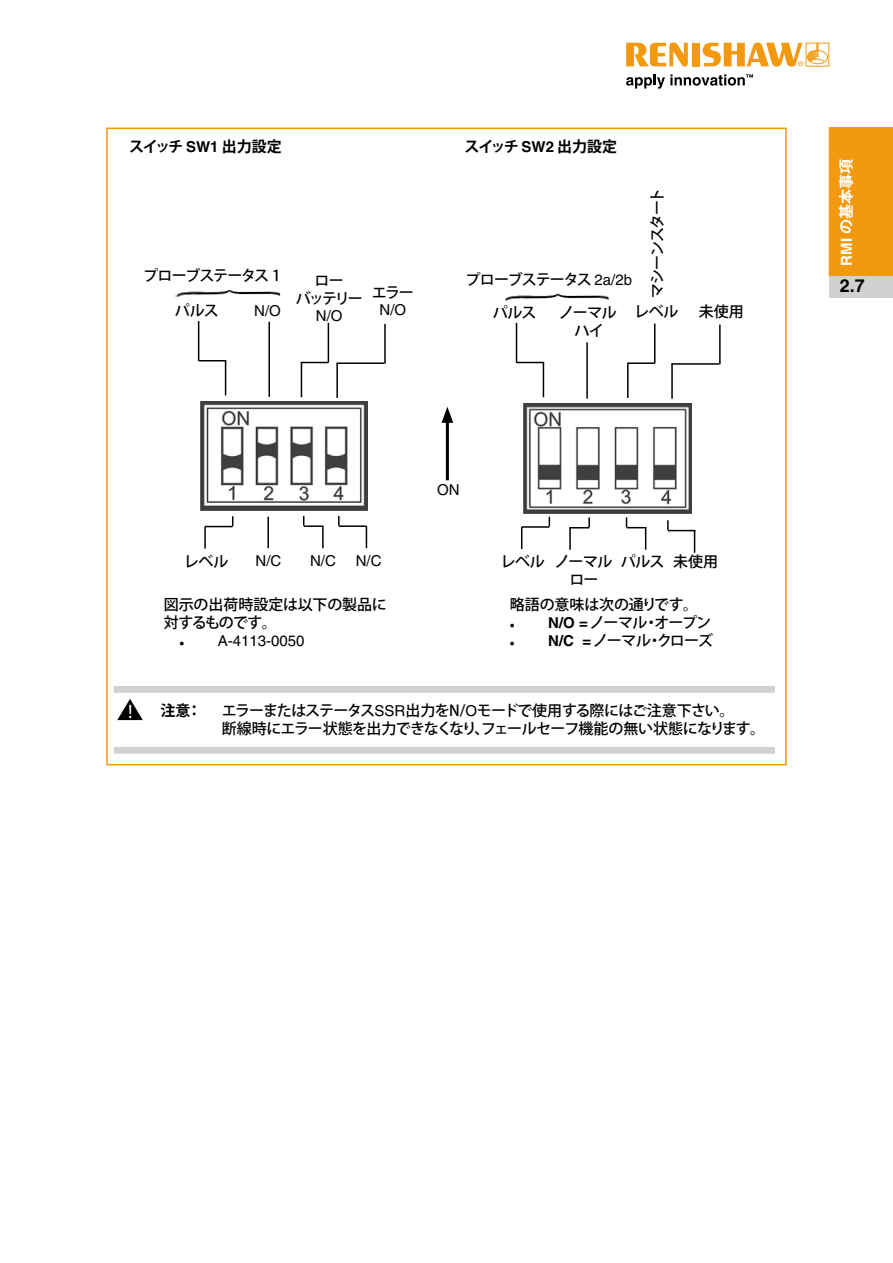
<style>
.page{position:relative;width:893px;height:1263px;background:#fff}
.page>*{position:absolute;margin:0;border:0;box-sizing:border-box;transform-origin:0 0}
.t1{font:19.5px "Myriad Pro";color:#fff}
.t2{font:700 18px "Helvetica";color:#000}
.t3{font:500 15px/18px "Koz Go Std";letter-spacing:-.05em;color:#000;text-align:center}
.t4{font:500 15px/18px "Koz Go Std";letter-spacing:-.01em;color:#000}
.t5{font:15px "Helvetica";color:#000}
.t6{font:500 15px "Koz Go Std";letter-spacing:-.075em;color:#000}
.t7{font:700 15px "Koz Go Std";letter-spacing:-.04em;color:#000}
.t8{font:500 15px/17.7px "Koz Go Std";letter-spacing:-.02em;color:#000}
.t9{font:500 15px "Koz Go Std";letter-spacing:-.07em;color:#000}
.t10{font:700 15px "Koz Go Std";color:#fff}
.t11{font:500 15px "Koz Go Std";letter-spacing:-.08em;color:#000}
.t12{font:700 15px "Koz Go Std";color:#000}
.s1{font-family:"Helvetica"}
.s2{font-family:"Helvetica";font-weight:400}
.s3{font-family:"Koz Go Std";font-weight:500}
.s4{font-family:"Helvetica";font-weight:700}
</style>
<div class="page">
<svg style="left:626px;top:43px;width:62px;height:24px"></svg>
<div style="left:692px;top:43px;width:8px;height:23px;background:#f39910"></div>
<div style="left:807px;top:50px;width:21px;height:14px;border:1px solid #f39910;border-radius:50%"></div>
<svg style="left:703px;top:43px;width:122px;height:24px"></svg>
<svg style="left:626px;top:74px;width:127px;height:15px"></svg>
<div style="left:829px;top:128px;width:64px;height:148px;background:#f39910"></div>
<div style="left:829px;top:276px;width:64px;height:22px;background:#d0d1d2"></div>
<hr style="left:516px;top:323px;width:1px;height:39px;background:#000">
<svg style="left:516px;top:362px;width:27px;height:1px"></svg>
<hr style="left:543px;top:362px;width:1px;height:35px;background:#000">
<hr style="left:586px;top:342px;width:2px;height:57px;background:#000">
<img style="left:504px;top:293px;width:105px;height:8px">
<hr style="left:654px;top:324px;width:1px;height:39px;background:#000">
<hr style="left:627px;top:362px;width:28px;height:2px;background:#000">
<hr style="left:627px;top:363px;width:2px;height:35px;background:#000">
<hr style="left:719px;top:325px;width:2px;height:39px;background:#000">
<hr style="left:671px;top:363px;width:48px;height:2px;background:#000">
<hr style="left:671px;top:364px;width:2px;height:35px;background:#000">
<svg style="left:521px;top:527px;width:1px;height:22px"></svg>
<hr style="left:522px;top:526px;width:27px;height:2px;background:#000">
<hr style="left:569px;top:528px;width:2px;height:22px;background:#000">
<svg style="left:569px;top:517px;width:21px;height:11px"></svg>
<hr style="left:198px;top:321px;width:1px;height:40px;background:#000">
<svg style="left:199px;top:360px;width:27px;height:1px"></svg>
<hr style="left:225px;top:361px;width:1px;height:34px;background:#000">
<hr style="left:268px;top:322px;width:2px;height:75px;background:#000">
<img style="left:175px;top:290px;width:105px;height:7px">
<hr style="left:328px;top:323px;width:1px;height:39px;background:#000">
<svg style="left:302px;top:362px;width:26px;height:1px"></svg>
<hr style="left:301px;top:362px;width:1px;height:35px;background:#000">
<hr style="left:384px;top:324px;width:2px;height:40px;background:#000">
<hr style="left:336px;top:362px;width:48px;height:2px;background:#000">
<hr style="left:336px;top:363px;width:2px;height:35px;background:#000">
<hr style="left:204px;top:527px;width:2px;height:22px;background:#000">
<svg style="left:205px;top:516px;width:28px;height:11px"></svg>
<hr style="left:446px;top:417px;width:3px;height:63px;background:#000">
<svg style="left:441px;top:407px;width:12px;height:16px"></svg>
<div style="left:114px;top:686px;width:661px;height:7px;background:#d0d1d2"></div>
<div style="left:114px;top:747px;width:661px;height:7px;background:#d0d1d2"></div>
<svg style="left:117px;top:699px;width:26px;height:21px"></svg>
<img style="left:201px;top:401px;width:166px;height:109px">
<hr style="left:267px;top:517px;width:2px;height:31px;background:#000">
<svg style="left:366px;top:526px;width:1px;height:22px"></svg>
<hr style="left:339px;top:525px;width:27px;height:2px;background:#000">
<svg style="left:338px;top:516px;width:2px;height:10px"></svg>
<hr style="left:322px;top:526px;width:2px;height:22px;background:#000">
<hr style="left:304px;top:525px;width:20px;height:2px;background:#000">
<img style="left:523px;top:404px;width:169px;height:110px">
<svg style="left:626px;top:517px;width:20px;height:33px"></svg>
<svg style="left:667px;top:520px;width:28px;height:33px"></svg>
<p class="t7" style="left:129px;top:137px;width:154px">スイッチ <span class="s1">SW1</span> 出力設定</p>
<p class="t7" style="left:465px;top:137px;width:154px">スイッチ <span class="s1">SW2</span> 出力設定</p>
<p class="t6" style="left:143px;top:266px;width:139px">プローブステータス 1</p>
<p class="t3" style="left:175px;top:302px;width:45px">パルス</p>
<p class="t5" style="left:254px;top:302px;width:28px">N/O</p>
<p class="t3" style="left:296px;top:273px;width:69px">ロー.<br>バッテリー</p>
<p class="t5" style="left:316px;top:307px;width:28px">N/O</p>
<p class="t3" style="left:372px;top:285px;width:44px">エラー</p>
<p class="t5" style="left:380px;top:301px;width:28px">N/O</p>
<p class="t6" style="left:466px;top:270px;width:168px">プローブステータス <span class="s2">2a/2b</span></p>
<p class="t11" style="left:648px;top:298px;width:112px;rotate:-90deg">マシーンスタート</p>
<p class="t3" style="left:493px;top:304px;width:45px">パルス</p>
<p class="t3" style="left:559px;top:304px;width:59px">ノーマルハイ</p>
<p class="t3" style="left:634px;top:303px;width:46px">レベル</p>
<p class="t3" style="left:699px;top:303px;width:46px">未使用</p>
<h1 class="t1" style="left:128px;top:699px;width:6px">!</h1>
<p class="t5" style="left:437px;top:481px;width:24px">ON</p>
<p class="t3" style="left:184px;top:553px;width:46px">レベル</p>
<p class="t5" style="left:256px;top:551px;width:27px">N/C</p>
<p class="t5" style="left:356px;top:551px;width:27px">N/C</p>
<p class="t5" style="left:310px;top:551px;width:27px">N/C</p>
<p class="t8" style="left:569px;top:553px;width:150px;text-indent:-69px">レベル ノーマルパルス未使用ロー</p>
<p class="t4" style="left:164px;top:596px;width:228px">図示の出荷時設定は以下の製品に.対するものです。</p>
<p class="t5" style="left:179px;top:632px;width:126px"><span class="s3">•</span> A-4113-0050</p>
<p class="t4" style="left:510px;top:596px;width:190px">略語の意味は次の通りです。</p>
<p class="t9" style="left:510px;top:613px;width:203px">• <span class="s4">N/O =</span> ノーマル・オープン</p>
<p class="t3" style="left:510px;top:632px;width:205px">• <span class="s4">N/C =</span> ノーマル・クローズ</p>
<p class="t12" style="left:161px;top:701px;width:43px">注意：</p>
<p class="t3" style="left:222px;top:702px;width:545px;text-align:left">エラーまたはステータス<span class="s2">SSR</span>出力をN/<span class="s2">O</span>モードで使用する際にはご注意下さい。<br>断線時にエラー状態を出力できなくなり、フェールセーフ機能の無い状態になります。</p>
<p class="t10" style="left:837px;top:266px;width:108px;rotate:-90deg"><span class="s1">RMI</span> の基本事項</p>
<p class="t2" style="left:840px;top:275px;width:27px">2.7</p>
</div>
